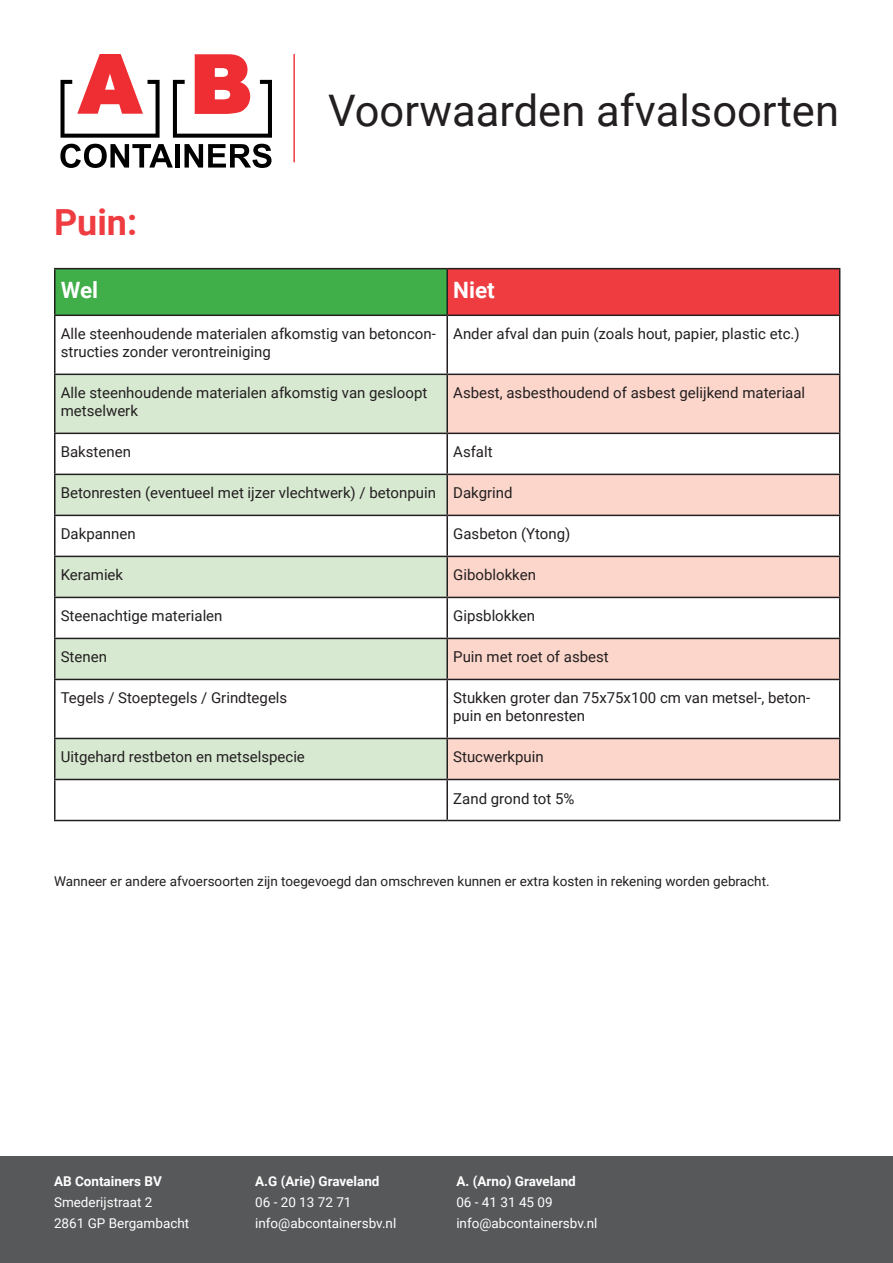
<style>
.page{position:relative;width:893px;height:1263px;background:#fff}
.page>*{position:absolute;margin:0;border:0;box-sizing:border-box;transform-origin:0 0}
.t1{font:43.5px "Roboto";color:#231f20}
.t2{font:700 36px "Roboto";color:#ee3c41}
.t3{font:700 22.5px "Roboto";color:#fff}
.t4{font:15px/18px "Roboto";color:#231f20}
.t5{font:13.5px "Roboto";color:#231f20}
.t6{font:13.5px/21px "Roboto";color:#fff}
.t7{font:700 13.5px "Roboto";color:#fff}
</style>
<div class="page">
<div style="left:55px;top:269px;width:392px;height:46px;background:#40ae49"></div>
<div style="left:447px;top:269px;width:393px;height:46px;background:#ee3c41"></div>
<svg style="left:56px;top:375px;width:390px;height:404px;fill:#d8e9d2"></svg>
<svg style="left:448px;top:375px;width:391px;height:404px;fill:#fcd6ca"></svg>
<hr style="left:54px;top:316px;width:2px;height:58px;background:#231f20">
<hr style="left:446px;top:316px;width:2px;height:58px;background:#231f20">
<hr style="left:839px;top:316px;width:1px;height:58px;background:#231f20">
<hr style="left:54px;top:374px;width:393px;height:1px;background:#231f20">
<hr style="left:54px;top:375px;width:2px;height:58px;background:#231f20">
<hr style="left:447px;top:374px;width:393px;height:1px;background:#231f20">
<hr style="left:446px;top:375px;width:2px;height:58px;background:#231f20">
<hr style="left:839px;top:375px;width:1px;height:58px;background:#231f20">
<hr style="left:54px;top:433px;width:393px;height:1px;background:#231f20">
<hr style="left:54px;top:434px;width:2px;height:40px;background:#231f20">
<hr style="left:447px;top:433px;width:393px;height:1px;background:#231f20">
<hr style="left:446px;top:434px;width:2px;height:40px;background:#231f20">
<hr style="left:839px;top:434px;width:1px;height:40px;background:#231f20">
<hr style="left:54px;top:474px;width:393px;height:1px;background:#231f20">
<hr style="left:54px;top:475px;width:2px;height:40px;background:#231f20">
<hr style="left:447px;top:474px;width:393px;height:1px;background:#231f20">
<hr style="left:446px;top:475px;width:2px;height:40px;background:#231f20">
<hr style="left:839px;top:475px;width:1px;height:40px;background:#231f20">
<hr style="left:54px;top:515px;width:393px;height:1px;background:#231f20">
<hr style="left:54px;top:516px;width:2px;height:40px;background:#231f20">
<hr style="left:447px;top:515px;width:393px;height:1px;background:#231f20">
<hr style="left:446px;top:516px;width:2px;height:40px;background:#231f20">
<hr style="left:839px;top:516px;width:1px;height:40px;background:#231f20">
<hr style="left:54px;top:556px;width:393px;height:1px;background:#231f20">
<hr style="left:54px;top:557px;width:2px;height:40px;background:#231f20">
<hr style="left:447px;top:556px;width:393px;height:1px;background:#231f20">
<hr style="left:446px;top:557px;width:2px;height:40px;background:#231f20">
<hr style="left:839px;top:557px;width:1px;height:40px;background:#231f20">
<hr style="left:54px;top:597px;width:393px;height:1px;background:#231f20">
<hr style="left:54px;top:598px;width:2px;height:40px;background:#231f20">
<hr style="left:447px;top:597px;width:393px;height:1px;background:#231f20">
<hr style="left:446px;top:598px;width:2px;height:40px;background:#231f20">
<hr style="left:839px;top:598px;width:1px;height:40px;background:#231f20">
<hr style="left:54px;top:638px;width:393px;height:1px;background:#231f20">
<hr style="left:54px;top:639px;width:2px;height:40px;background:#231f20">
<hr style="left:447px;top:638px;width:393px;height:1px;background:#231f20">
<hr style="left:446px;top:639px;width:2px;height:40px;background:#231f20">
<hr style="left:839px;top:639px;width:1px;height:40px;background:#231f20">
<hr style="left:54px;top:679px;width:393px;height:1px;background:#231f20">
<hr style="left:54px;top:680px;width:2px;height:58px;background:#231f20">
<hr style="left:447px;top:679px;width:393px;height:1px;background:#231f20">
<hr style="left:446px;top:680px;width:2px;height:58px;background:#231f20">
<hr style="left:839px;top:680px;width:1px;height:58px;background:#231f20">
<hr style="left:54px;top:738px;width:393px;height:1px;background:#231f20">
<hr style="left:54px;top:739px;width:2px;height:40px;background:#231f20">
<hr style="left:447px;top:738px;width:393px;height:1px;background:#231f20">
<hr style="left:446px;top:739px;width:2px;height:40px;background:#231f20">
<hr style="left:839px;top:739px;width:1px;height:40px;background:#231f20">
<hr style="left:54px;top:779px;width:393px;height:1px;background:#231f20">
<hr style="left:54px;top:780px;width:2px;height:40px;background:#231f20">
<hr style="left:447px;top:779px;width:393px;height:1px;background:#231f20">
<hr style="left:446px;top:780px;width:2px;height:40px;background:#231f20">
<hr style="left:839px;top:780px;width:1px;height:40px;background:#231f20">
<hr style="left:54px;top:820px;width:393px;height:1px;background:#231f20">
<hr style="left:447px;top:820px;width:393px;height:1px;background:#231f20">
<hr style="left:54px;top:268px;width:393px;height:1px;background:#231f20">
<hr style="left:54px;top:269px;width:2px;height:46px;background:#231f20">
<hr style="left:54px;top:315px;width:393px;height:1px;background:#231f20">
<hr style="left:447px;top:268px;width:393px;height:1px;background:#231f20">
<hr style="left:446px;top:269px;width:2px;height:46px;background:#231f20">
<hr style="left:839px;top:269px;width:1px;height:46px;background:#231f20">
<hr style="left:447px;top:315px;width:393px;height:1px;background:#231f20">
<svg style="left:61px;top:54px;width:99px;height:84px"></svg>
<svg style="left:173px;top:54px;width:99px;height:84px"></svg>
<svg style="left:60px;top:144px;width:113px;height:24px"></svg>
<div style="left:175px;top:144px;width:5px;height:24px;background:#000001"></div>
<svg style="left:184px;top:144px;width:88px;height:24px"></svg>
<hr style="left:293px;top:54px;width:2px;height:108px;background:#ee3c41">
<div style="left:0;top:1157px;width:893px;height:106px;background:#57585a"></div>
<p class="t2" style="left:54px;top:197px;width:85px">Puin:</p>
<p class="t1" style="left:328px;top:80px;width:512px">Voorwaarden afvalsoorten</p>
<p class="t3" style="left:61px;top:274px;width:39px">Wel</p>
<p class="t3" style="left:453px;top:274px;width:43px">Niet</p>
<p class="t4" style="left:61px;top:324px;width:377px">Alle steenhoudende materialen afkomstig van betoncon&shy;structies zonder verontreiniging</p>
<p class="t4" style="left:453px;top:324px;width:348px">Ander afval dan puin (zoals hout, papier, plastic etc.)</p>
<p class="t4" style="left:61px;top:383px;width:368px">Alle steenhoudende materialen afkomstig van gesloopt metselwerk</p>
<p class="t4" style="left:453px;top:383px;width:354px">Asbest, asbesthoudend of asbest gelijkend materiaal</p>
<p class="t4" style="left:61px;top:442px;width:72px">Bakstenen</p>
<p class="t4" style="left:453px;top:442px;width:41px">Asfalt</p>
<p class="t4" style="left:61px;top:483px;width:377px">Betonresten (eventueel met ijzer vlechtwerk) / betonpuin</p>
<p class="t4" style="left:453px;top:483px;width:61px">Dakgrind</p>
<p class="t4" style="left:61px;top:524px;width:76px">Dakpannen</p>
<p class="t4" style="left:453px;top:524px;width:119px">Gasbeton (Ytong)</p>
<p class="t4" style="left:61px;top:565px;width:64px">Keramiek</p>
<p class="t4" style="left:453px;top:565px;width:84px">Giboblokken</p>
<p class="t4" style="left:61px;top:606px;width:163px">Steenachtige materialen</p>
<p class="t4" style="left:453px;top:606px;width:83px">Gipsblokken</p>
<p class="t4" style="left:61px;top:647px;width:48px">Stenen</p>
<p class="t4" style="left:453px;top:647px;width:157px">Puin met roet of asbest</p>
<p class="t4" style="left:61px;top:688px;width:228px">Tegels / Stoeptegels / Grindtegels</p>
<p class="t4" style="left:453px;top:688px;width:358px">Stukken groter dan 75x75x100 cm van metsel-, beton&shy;puin en betonresten</p>
<p class="t4" style="left:61px;top:748px;width:246px">Uitgehard restbeton en metselspecie</p>
<p class="t4" style="left:453px;top:748px;width:92px">Stucwerkpuin</p>
<p class="t4" style="left:453px;top:789px;width:123px">Zand grond tot 5%</p>
<p class="t5" style="left:54px;top:872px;width:717px">Wanneer er andere afvoersoorten zijn toegevoegd dan omschreven kunnen er extra kosten in rekening worden gebracht.</p>
<p class="t7" style="left:54px;top:1172px;width:109px">AB Containers BV</p>
<p class="t6" style="left:54px;top:1191px;width:100px">Smederijstraat 2</p>
<p class="t6" style="left:54px;top:1212px;width:137px">2861 GP Bergambacht</p>
<p class="t7" style="left:255px;top:1172px;width:126px">A.G (Arie) Graveland</p>
<p class="t6" style="left:255px;top:1191px;width:98px">06 - 20 13 72 71</p>
<p class="t6" style="left:255px;top:1212px;width:143px">info@abcontainersbv.nl</p>
<p class="t7" style="left:456px;top:1172px;width:121px">A. (Arno) Graveland</p>
<p class="t6" style="left:456px;top:1191px;width:143px">06 - 41 31 45 09 info@abcontainersbv.nl</p>
</div>
